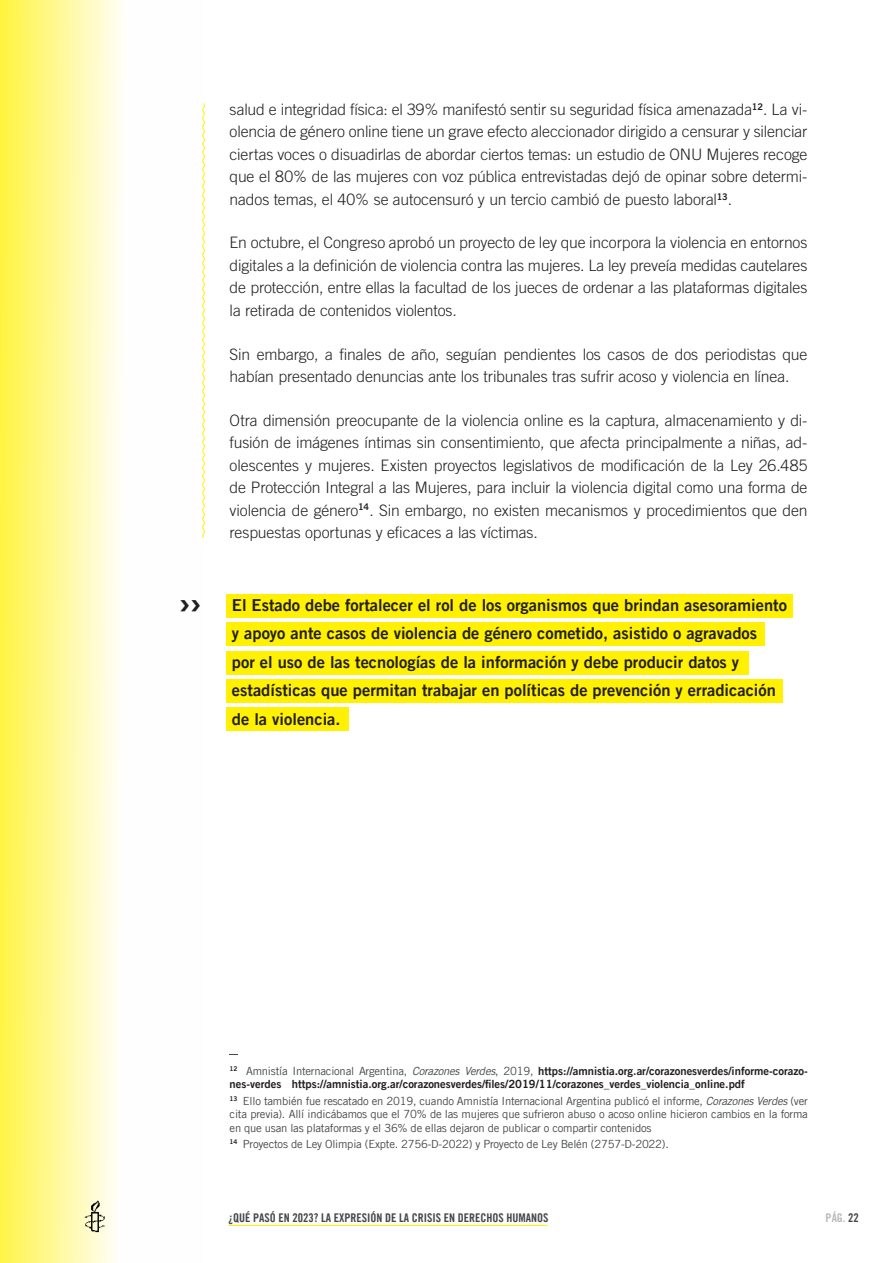
<style>
.page{position:relative;width:893px;height:1263px;background:#fff}
.page>*{position:absolute;margin:0;border:0;box-sizing:border-box;transform-origin:0 0}
.t1{font:36px "Amnesty Trade Gothic Bd 2";color:#231f20}
.t2{font:16.5px/28.5px "Amnesty Trade Gothic Bd 2";color:#231f20}
.Galera{font:300 15.75px/22.5px "Amnesty Trade Gothic";letter-spacing:-.01em;color:#231f20;text-align:justify}
.t3{font:12px "Amnesty Trade Gothic Bd Cn 20";color:#444749}
.t4{font:12px "Amnesty Trade Gothic Bd Cn 20";color:#b9bcbc}
.t5{font:11.25px/13.5px "Amnesty Trade Gothic";letter-spacing:-.02em;color:#444749;text-align:justify}
.t6{font:11.25px/13.5px "Amnesty Trade Gothic Bd 2";color:#231f20}
.s1{font-family:"Amnesty Trade Gothic";color:#444749}
.s2{font-family:"Amnesty Trade Gothic";font-style:italic;color:#444749}
.s3{font-style:italic}
.s4{color:#444749}
</style>
<div class="page">
<svg style="left:0;top:0;width:122px;height:1263px;background:#fff99b"></svg>
<hr style="left:229px;top:1225px;width:318px;height:1px;background:#fff101">
<img style="left:71px;top:1193px;width:47px;height:46px">
<svg style="left:202px;top:103px;width:3px;height:436px"></svg>
<div style="left:226px;top:594px;width:566px;height:23px;background:#fff101"></div>
<div style="left:226px;top:622px;width:538px;height:23px;background:#fff101"></div>
<div style="left:226px;top:679px;width:556px;height:23px;background:#fff101"></div>
<div style="left:226px;top:707px;width:123px;height:23px;background:#fff101"></div>
<div style="left:226px;top:651px;width:522px;height:23px;background:#fff101"></div>
<p class="t1" style="left:179px;top:580px;width:24px">››</p>
<p class="Galera" style="left:230px;top:98px;width:579px">salud e integridad física: el 39% manifestó sentir su seguridad física amenazada<sup>12</sup>. La vi&shy;olencia de género online tiene un grave efecto aleccionador dirigido a censurar y silenciar ciertas voces o disuadirlas de abordar ciertos temas: un estudio de ONU Mujeres recoge que el 80% de las mujeres con voz pública entrevistadas dejó de opinar sobre determi&shy;nados temas, el 40% se autocensuró y un tercio cambió de puesto laboral<sup>13</sup>.</p>
<p class="Galera" style="left:230px;top:231px;width:579px">En octubre, el Congreso aprobó un proyecto de ley que incorpora la violencia en entornos digitales a la definición de violencia contra las mujeres. La ley preveía medidas cautelares de protección, entre ellas la facultad de los jueces de ordenar a las plataformas digitales la retirada de contenidos violentos.</p>
<p class="Galera" style="left:230px;top:342px;width:579px">Sin embargo, a finales de año, seguían pendientes los casos de dos periodistas que habían presentado denuncias ante los tribunales tras sufrir acoso y violencia en línea.</p>
<p class="Galera" style="left:230px;top:408px;width:579px">Otra dimensión preocupante de la violencia online es la captura, almacenamiento y di&shy;fusión de imágenes íntimas sin consentimiento, que afecta principalmente a niñas, ad&shy;olescentes y mujeres. Existen proyectos legislativos de modificación de la Ley 26.485 de Protección Integral a las Mujeres, para incluir la violencia digital como una forma de violencia de género<sup>14</sup>. Sin embargo, no existen mecanismos y procedimientos que den respuestas oportunas y eficaces a las víctimas.</p>
<p class="t2" style="left:232px;top:590px;width:556px">El Estado debe fortalecer el rol de los organismos que brindan asesoramiento y apoyo ante casos de violencia de género cometido, asistido o agravados<br>por el uso de las tecnologías de la información y debe producir datos y estadísticas que permitan trabajar en políticas de prevención y erradicación de la violencia.</p>
<p class="t6" style="left:230px;top:1063px;width:580px"><sup>12</sup> <span class="s1">Amnistía Internacional Argentina,</span> <span class="s2">Corazones Verdes</span><span class="s1">, 2019,</span> https://amnistia.org.ar/corazonesverdes/informe-corazo&shy;nes-verdes https://amnistia.org.ar/corazonesverdes/files/2019/11/corazones_verdes_violencia_online.pdf</p>
<p class="t5" style="left:230px;top:1093px;width:580px"><sup>13</sup> Ello también fue rescatado en 2019, cuando Amnistía Internacional Argentina publicó el informe, <span class="s3">Corazones Verdes</span> (ver cita previa). Allí indicábamos que el 70% de las mujeres que sufrieron abuso o acoso online hicieron cambios en la forma en que usan las plataformas y el 36% de ellas dejaron de publicar o compartir contenidos</p>
<p class="t5" style="left:230px;top:1137px;width:441px"><sup>14</sup> Proyectos de Ley Olimpia (Expte. 2756-D-2022) y Proyecto de Ley Belén (2757-D-2022).</p>
<p class="t3" style="left:229px;top:1210px;width:321px">¿QUÉ PASÓ EN 2023? LA EXPRESIÓN DE LA CRISIS EN DERECHOS HUMANOS</p>
<p class="t4" style="left:826px;top:1210px;width:35px">PÁG. <span class="s4">22</span></p>
</div>
